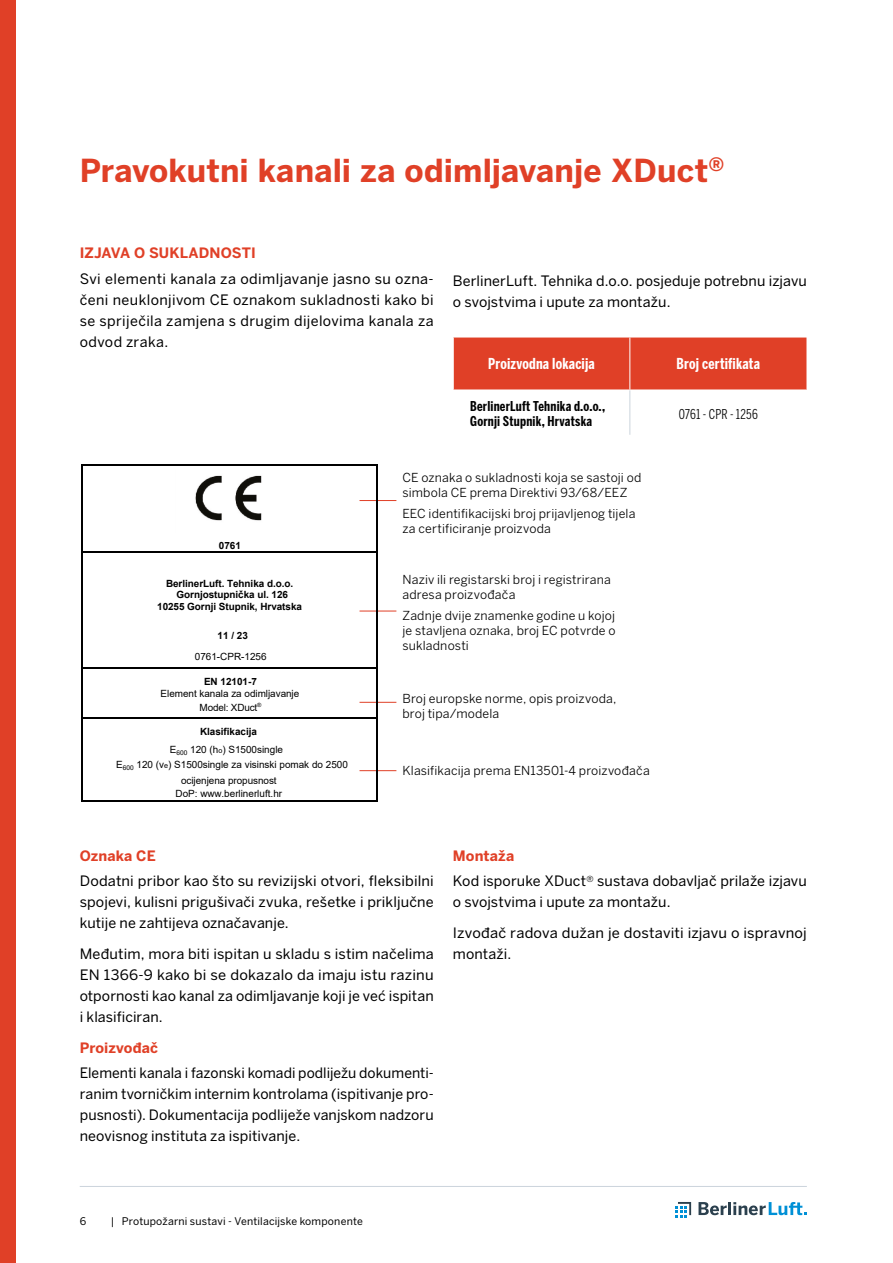
<style>
.page{position:relative;width:893px;height:1263px;background:#fff}
.page>*{position:absolute;margin:0;border:0;box-sizing:border-box;transform-origin:0 0}
.t1{font:700 31.5px "Benton Sans HL2";letter-spacing:.005em;color:#e04027}
.t2{font:700 15px "Benton Sans Comp HL2";letter-spacing:.015em;color:#fff}
.t3{font:14.25px/21px "Benton Sans HL2";letter-spacing:.005em;color:#000;text-align:justify}
.t4{font:700 14.25px "Benton Sans HL2";letter-spacing:.005em;color:#e04027}
.t5{font:700 13.5px/15px "Benton Sans Comp HL2";letter-spacing:.015em;color:#000}
.t6{font:13.5px "Benton Sans Comp HL2";letter-spacing:.015em;color:#000}
.t7{font:12.3px/14.9px "Benton Sans HL2";letter-spacing:.01em;color:#000}
.t8{font:10.5px "Benton Sans HL2";letter-spacing:.015em;color:#000}
.t9{font:9.9px/13.5px "Arial";letter-spacing:-.005em;color:#000;text-align:center}
.t10{font:700 9.9px/11.9px "Arial";letter-spacing:-.005em;color:#000;text-align:center}
.s1{font-weight:700}
.s2{font-size:7.2px}
.s3{font-weight:700;color:#e04027}
</style>
<div class="page">
<hr style="left:80px;top:1186px;width:727px;height:1px;background:#cbd4dc">
<svg style="left:675px;top:1202px;width:16px;height:16px"></svg>
<svg style="left:698px;top:1202px;width:109px;height:13px"></svg>
<div style="left:0;top:0;width:16px;height:1263px;background:#e04027"></div>
<hr style="left:359px;top:500px;width:37px;height:1px;background:#e04027">
<hr style="left:359px;top:611px;width:37px;height:1px;background:#e04027">
<hr style="left:359px;top:702px;width:37px;height:1px;background:#e04027">
<hr style="left:359px;top:770px;width:37px;height:1px;background:#e04027">
<hr style="left:81px;top:464px;width:2px;height:338px;background:#000">
<hr style="left:376px;top:466px;width:2px;height:336px;background:#000">
<hr style="left:83px;top:464px;width:295px;height:2px;background:#000">
<hr style="left:83px;top:551px;width:295px;height:2px;background:#000">
<hr style="left:83px;top:667px;width:295px;height:1px;background:#000">
<hr style="left:82px;top:717px;width:295px;height:2px;background:#000">
<hr style="left:83px;top:800px;width:295px;height:2px;background:#000">
<img style="left:195px;top:475px;width:67px;height:46px">
<div style="left:454px;top:338px;width:352px;height:52px;background:#e04027"></div>
<hr style="left:629px;top:390px;width:1px;height:45px;background:#cbd4dc">
<hr style="left:629px;top:338px;width:1px;height:52px;background:#fff">
<h1 class="t1" style="left:80px;top:152px;width:646px">Pravokutni kanali za odimljavanje XDuct<sup>®</sup></h1>
<p class="t4" style="left:80px;top:245px;width:178px">IZJAVA O SUKLADNOSTI</p>
<p class="t3" style="left:80px;top:268px;width:355px">Svi elementi kanala za odimljavanje jasno su ozna&shy;čeni neuklonjivom CE oznakom sukladnosti kako bi se spriječila zamjena s drugim dijelovima kanala za odvod zraka.</p>
<p class="t3" style="left:453px;top:270px;width:355px">BerlinerLuft. Tehnika d.o.o. posjeduje potrebnu izjavu o svojstvima i upute za montažu.</p>
<p class="t2" style="left:488px;top:355px;width:108px">Proizvodna lokacija</p>
<p class="t2" style="left:677px;top:355px;width:85px">Broj certifikata</p>
<p class="t5" style="left:470px;top:399px;width:136px">BerlinerLuft Tehnika d.o.o.,<br>Gornji Stupnik, Hrvatska</p>
<p class="t6" style="left:679px;top:406px;width:81px">0761 - CPR - 1256</p>
<p class="t10" style="left:219px;top:539px;width:24px">0761</p>
<p class="t10" style="left:157px;top:577px;width:146px">BerlinerLuft. Tehnika d.o.o.<br>Gornjostupnička ul. 126<br>10255 Gornji Stupnik, Hrvatska</p>
<p class="t10" style="left:218px;top:629px;width:32px">11 / 23</p>
<p class="t9" style="left:195px;top:650px;width:73px">0761-CPR-1256</p>
<p class="t10" style="left:204px;top:675px;width:54px">EN 12101-7</p>
<p class="t9" style="left:161px;top:687px;width:140px">Element kanala za odimljavanje<br>Model: XDuct<sup>®</sup></p>
<p class="t9" style="left:170px;top:722px;width:115px;line-height:18px"><span class="s1">Klasifikacija<br></span>E<sub>600</sub> 120 (h<span class="s2">o</span>) S1500single</p>
<p class="t9" style="left:181px;top:757px;width:168px;line-height:16px;text-align:left;text-indent:-65px">E<sub>600</sub> 120 (v<span class="s2">e</span>) S1500single za visinski pomak do 2500 ocijenjena propusnost</p>
<p class="t9" style="left:176px;top:787px;width:108px">DoP: www.berlinerluft.hr</p>
<p class="t7" style="left:402px;top:470px;width:240px">CE oznaka o sukladnosti koja se sastoji od simbola CE prema Direktivi 93/68/EEZ</p>
<p class="t7" style="left:402px;top:506px;width:234px">EEC identifikacijski broj prijavljenog tijela za certificiranje proizvoda</p>
<p class="t7" style="left:402px;top:572px;width:210px">Naziv ili registarski broj i registrirana adresa proizvođača</p>
<p class="t7" style="left:402px;top:608px;width:215px;text-align:justify">Zadnje dvije znamenke godine u kojoj je stavljena oznaka, broj EC potvrde o sukladnosti</p>
<p class="t7" style="left:402px;top:691px;width:215px">Broj europske norme, opis proizvoda, broj tipa/modela</p>
<p class="t7" style="left:402px;top:763px;width:249px">Klasifikacija prema EN13501-4 proizvođača</p>
<p class="t4" style="left:80px;top:847px;width:77px">Oznaka CE</p>
<p class="t3" style="left:80px;top:870px;width:356px">Dodatni pribor kao što su revizijski otvori, fleksibilni spojevi, kulisni prigušivači zvuka, rešetke i priključne kutije ne zahtijeva označavanje.</p>
<p class="t3" style="left:80px;top:943px;width:356px">Međutim, mora biti ispitan u skladu s istim načelima EN 1366-9 kako bi se dokazalo da imaju istu razinu otpornosti kao kanal za odimljavanje koji je već ispitan i klasificiran.</p>
<p class="t4" style="left:80px;top:1039px;width:80px">Proizvođač</p>
<p class="t3" style="left:80px;top:1062px;width:355px">Elementi kanala i fazonski komadi podliježu dokumenti&shy;ranim tvorničkim internim kontrolama (ispitivanje pro&shy;pusnosti). Dokumentacija podliježe vanjskom nadzoru neovisnog instituta za ispitivanje.</p>
<p class="t3" style="left:453px;top:843px;width:355px;line-height:25.2px"><span class="s3">Montaža<br></span>Kod isporuke XDuct<sup>®</sup> sustava dobavljač prilaže izjavu</p>
<p class="t3" style="left:453px;top:887px;width:355px;line-height:30.6px">o svojstvima i upute za montažu.<br>Izvođač radova dužan je dostaviti izjavu o ispravnoj</p>
<p class="t3" style="left:453px;top:943px;width:60px">montaži.</p>
<p class="t8" style="left:80px;top:1215px;width:8px">6</p>
<p class="t8" style="left:111px;top:1215px;width:254px">| Protupožarni sustavi - Ventilacijske komponente</p>
</div>
